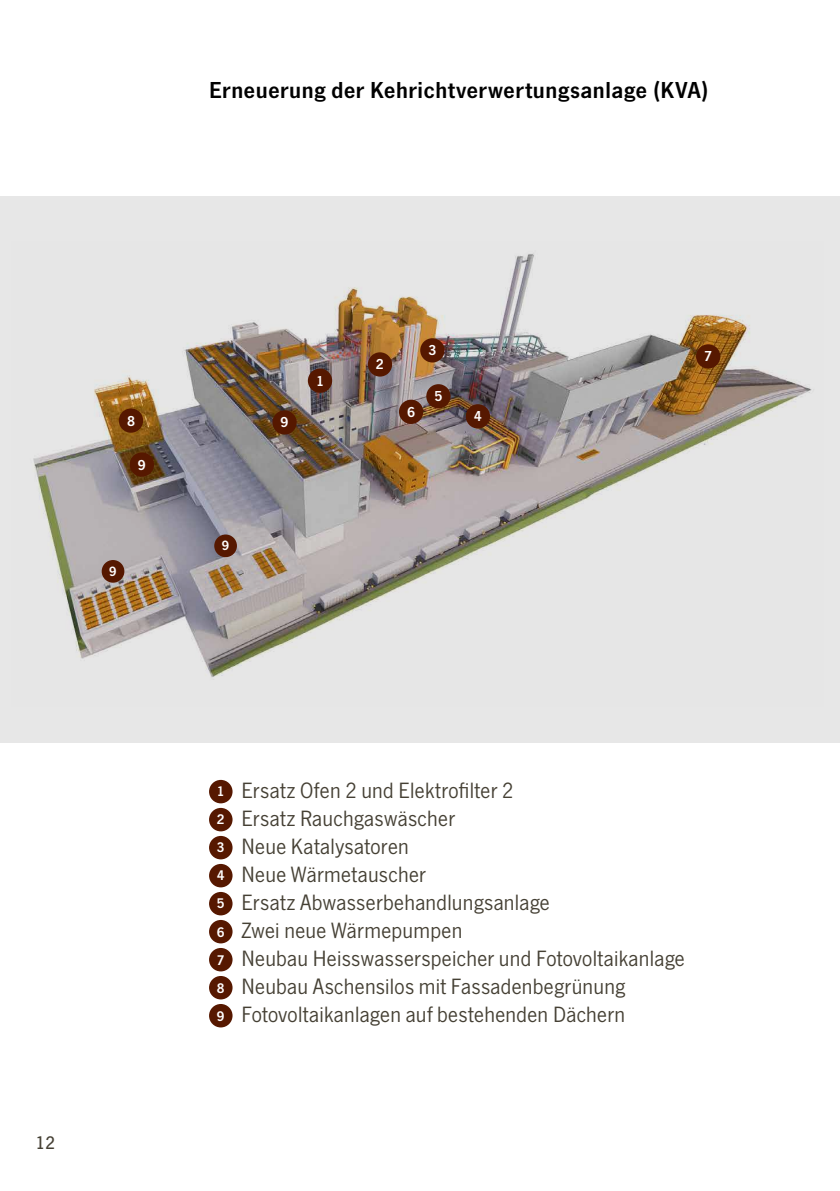
<style>
.page{position:relative;width:840px;height:1191px;background:#fff}
.page>*{position:absolute;margin:0;border:0;box-sizing:border-box;transform-origin:0 0}
.t1{font:24px "News Got Dem";letter-spacing:.025em;color:#000}
.t2{font:23px/28px "News Got";letter-spacing:.015em;color:#454034}
.t3{font:500 19px "News Got";color:#454034}
.t4{font:15px "News Got Dem";color:#fff}
.t5{font:14px "News Got Dem";color:#fff}
.s1{font-family:"News Got Dem";font-size:14.4px;color:#fff}
</style>
<div class="page">
<div style="left:209px;top:780px;width:23px;height:23px;background:#561800;border-radius:50%"></div>
<div style="left:209px;top:808px;width:23px;height:23px;background:#561800;border-radius:50%"></div>
<div style="left:209px;top:836px;width:23px;height:23px;background:#561800;border-radius:50%"></div>
<div style="left:209px;top:864px;width:23px;height:23px;background:#561800;border-radius:50%"></div>
<div style="left:209px;top:892px;width:23px;height:23px;background:#561800;border-radius:50%"></div>
<div style="left:209px;top:920px;width:23px;height:23px;background:#561800;border-radius:50%"></div>
<div style="left:209px;top:948px;width:23px;height:23px;background:#561800;border-radius:50%"></div>
<div style="left:209px;top:976px;width:23px;height:23px;background:#561800;border-radius:50%"></div>
<div style="left:209px;top:1004px;width:23px;height:23px;background:#561800;border-radius:50%"></div>
<div style="left:0;top:196px;width:839px;height:546px;background:#e7e7e7"></div>
<img style="left:33px;top:253px;width:779px;height:424px">
<div style="left:119px;top:408px;width:24px;height:25px;background:#561800;border-radius:50%"></div>
<div style="left:130px;top:452px;width:24px;height:25px;background:#561800;border-radius:50%"></div>
<div style="left:102px;top:560px;width:22px;height:22px;background:#561800;border-radius:50%"></div>
<div style="left:214px;top:534px;width:23px;height:23px;background:#561800;border-radius:50%"></div>
<div style="left:367px;top:352px;width:25px;height:24px;background:#561800;border-radius:50%"></div>
<div style="left:308px;top:368px;width:24px;height:25px;background:#561800;border-radius:50%"></div>
<div style="left:420px;top:338px;width:24px;height:24px;background:#561800;border-radius:50%"></div>
<div style="left:465px;top:404px;width:25px;height:24px;background:#561800;border-radius:50%"></div>
<div style="left:426px;top:384px;width:24px;height:24px;background:#561800;border-radius:50%"></div>
<div style="left:399px;top:400px;width:24px;height:24px;background:#561800;border-radius:50%"></div>
<div style="left:272px;top:410px;width:24px;height:24px;background:#561800;border-radius:50%"></div>
<div style="left:695px;top:344px;width:25px;height:24px;background:#561800;border-radius:50%"></div>
<p class="t1" style="left:209px;top:76px;width:501px">Erneuerung der Kehrichtverwertungsanlage (KVA)</p>
<p class="t4" style="left:127px;top:412px;width:9px">8</p>
<p class="t4" style="left:138px;top:456px;width:9px">9</p>
<p class="t5" style="left:109px;top:563px;width:9px">9</p>
<p class="t5" style="left:222px;top:537px;width:9px">9</p>
<p class="t4" style="left:280px;top:414px;width:9px">9</p>
<p class="t4" style="left:316px;top:372px;width:9px">1</p>
<p class="t4" style="left:376px;top:356px;width:9px">2</p>
<p class="t4" style="left:428px;top:341px;width:9px">3</p>
<p class="t4" style="left:407px;top:403px;width:9px">6</p>
<p class="t4" style="left:434px;top:387px;width:9px">5</p>
<p class="t4" style="left:473px;top:407px;width:9px">4</p>
<p class="t4" style="left:703px;top:348px;width:9px">7</p>
<p class="t3" style="left:36px;top:1132px;width:21px">12</p>
<p class="t2" style="left:217px;top:777px;width:469px"><span class="s1">1</span> Ersatz Ofen 2 und Elektrofilter 2<br><span class="s1">2</span> Ersatz Rauchgaswäscher<br><span class="s1">3</span> Neue Katalysatoren<br><span class="s1">4</span> Neue Wärmetauscher<br><span class="s1">5</span> Ersatz Abwasserbehandlungsanlage<br><span class="s1">6</span> Zwei neue Wärmepumpen<br><span class="s1">7</span> Neubau Heisswasserspeicher und Fotovoltaikanlage <span class="s1">8</span> Neubau Aschensilos mit Fassadenbegrünung<br><span class="s1">9</span> Fotovoltaikanlagen auf bestehenden Dächern</p>
</div>
